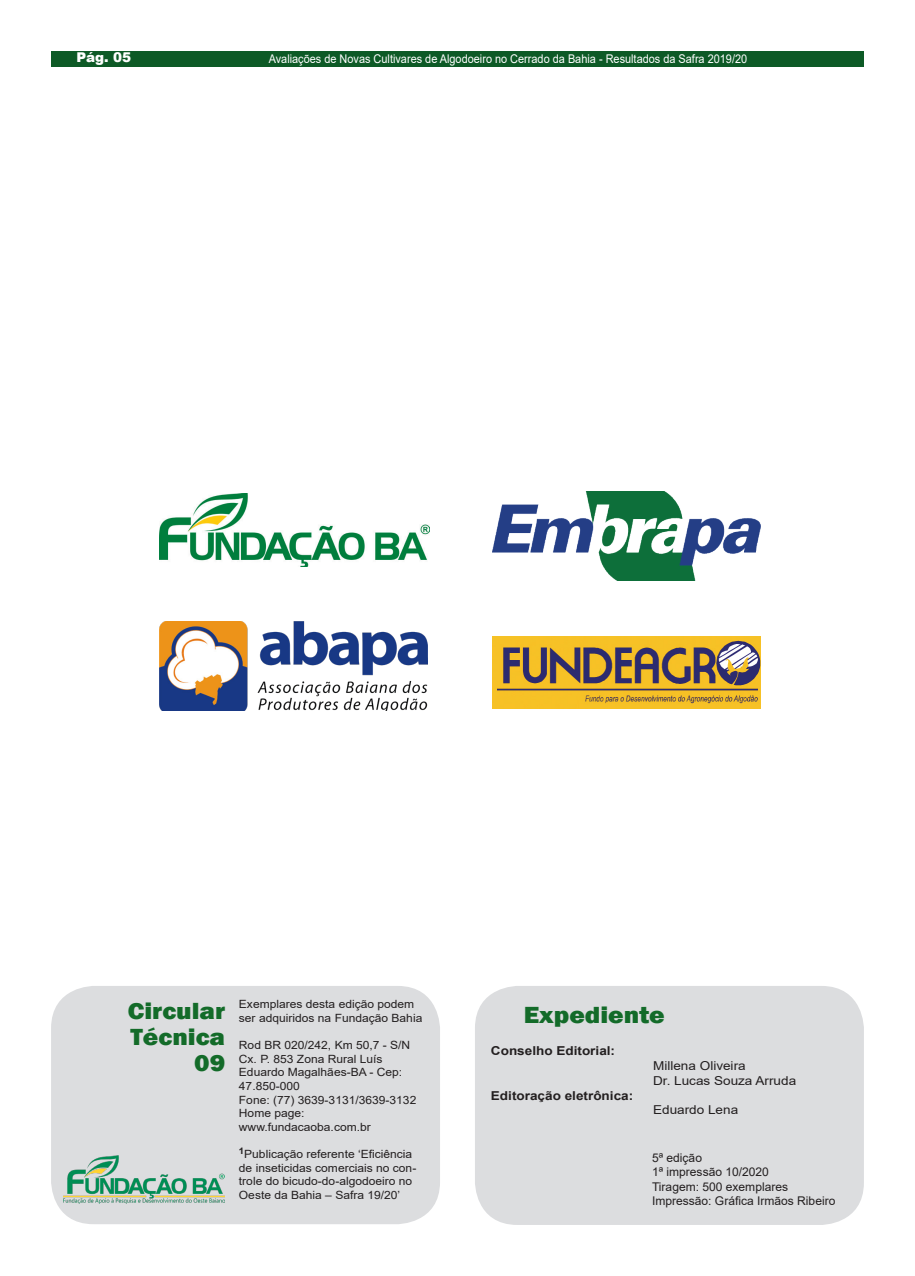
<style>
.page{position:relative;width:915px;height:1276px;background:#fff}
.page>*{position:absolute;margin:0;border:0;box-sizing:border-box;transform-origin:0 0}
.t1{font:800 24px "Franklin Gothic";color:#136b29;scale:1.1 1}
.t2{font:900 13.5px "Arial";color:#fff}
.t3{font:12.3px "Arial";color:#231f20;scale:1.1 1}
.t4{font:700 12.3px "Arial";color:#231f20;scale:1.1 1}
.t5{font:12px "Arial";color:#fff;scale:.91 1}
.t6{font:12px "Arial";color:#231f20}
.t7{font:11.4px/13.6px "Arial";color:#231f20;scale:1.06 1}
</style>
<div class="page">
<div style="left:51px;top:51px;width:812px;height:16px;background:#0d5a26"></div>
<img style="left:159px;top:622px;width:268px;height:89px">
<img style="left:492px;top:491px;width:268px;height:90px">
<img style="left:159px;top:494px;width:270px;height:72px">
<img style="left:492px;top:636px;width:268px;height:72px">
<div style="left:51px;top:986px;width:389px;height:238px;background:#dcdddf;border-radius:43px"></div>
<div style="left:475px;top:986px;width:388px;height:239px;background:#dcdddf;border-radius:43px"></div>
<img style="left:63px;top:1155px;width:161px;height:48px">
<p class="t2" style="left:76px;top:48px;width:56px">Pág. 05</p>
<p class="t5" style="left:269px;top:51px;width:527px">Avaliações de Novas Cultivares de Algodoeiro no Cerrado da Bahia - Resultados da Safra 2019/20</p>
<p class="t1" style="left:128px;top:995px;width:90px">Circular</p>
<p class="t1" style="left:130px;top:1021px;width:87px">Técnica</p>
<p class="t1" style="left:194px;top:1047px;width:30px">09</p>
<p class="t7" style="left:239px;top:997px;width:174px">Exemplares desta edição podem ser adquiridos na Fundação Bahia</p>
<p class="t7" style="left:239px;top:1038px;width:163px">Rod BR 020/242, Km 50,7 - S/N<br>Cx. P. 853 Zona Rural Luís<br>Eduardo Magalhães-BA - Cep:<br>47.850-000</p>
<p class="t7" style="left:239px;top:1092px;width:169px">Fone: (77) 3639-3131/3639-3132</p>
<p class="t7" style="left:239px;top:1106px;width:63px">Home page:</p>
<p class="t7" style="left:239px;top:1120px;width:126px">www.fundacaoba.com.br</p>
<p class="t7" style="left:239px;top:1147px;width:169px"><sup>1</sup>Publicação referente ‘Eficiência de inseticidas comerciais no con&shy;trole do bicudo-do-algodoeiro no Oeste da Bahia – Safra 19/20’</p>
<p class="t1" style="left:523px;top:999px;width:130px">Expediente</p>
<p class="t4" style="left:491px;top:1042px;width:114px">Conselho Editorial:</p>
<p class="t3" style="left:653px;top:1057px;width:86px">Millena Oliveira</p>
<p class="t3" style="left:653px;top:1072px;width:131px">Dr. Lucas Souza Arruda</p>
<p class="t4" style="left:491px;top:1086px;width:131px">Editoração eletrônica:</p>
<p class="t3" style="left:653px;top:1101px;width:79px">Eduardo Lena</p>
<p class="t6" style="left:651px;top:1149px;width:51px">5ª edição</p>
<p class="t6" style="left:651px;top:1163px;width:118px">1ª impressão 10/2020</p>
<p class="t6" style="left:651px;top:1178px;width:137px">Tiragem: 500 exemplares</p>
<p class="t6" style="left:651px;top:1192px;width:185px">Impressão: Gráfica Irmãos Ribeiro</p>
</div>
